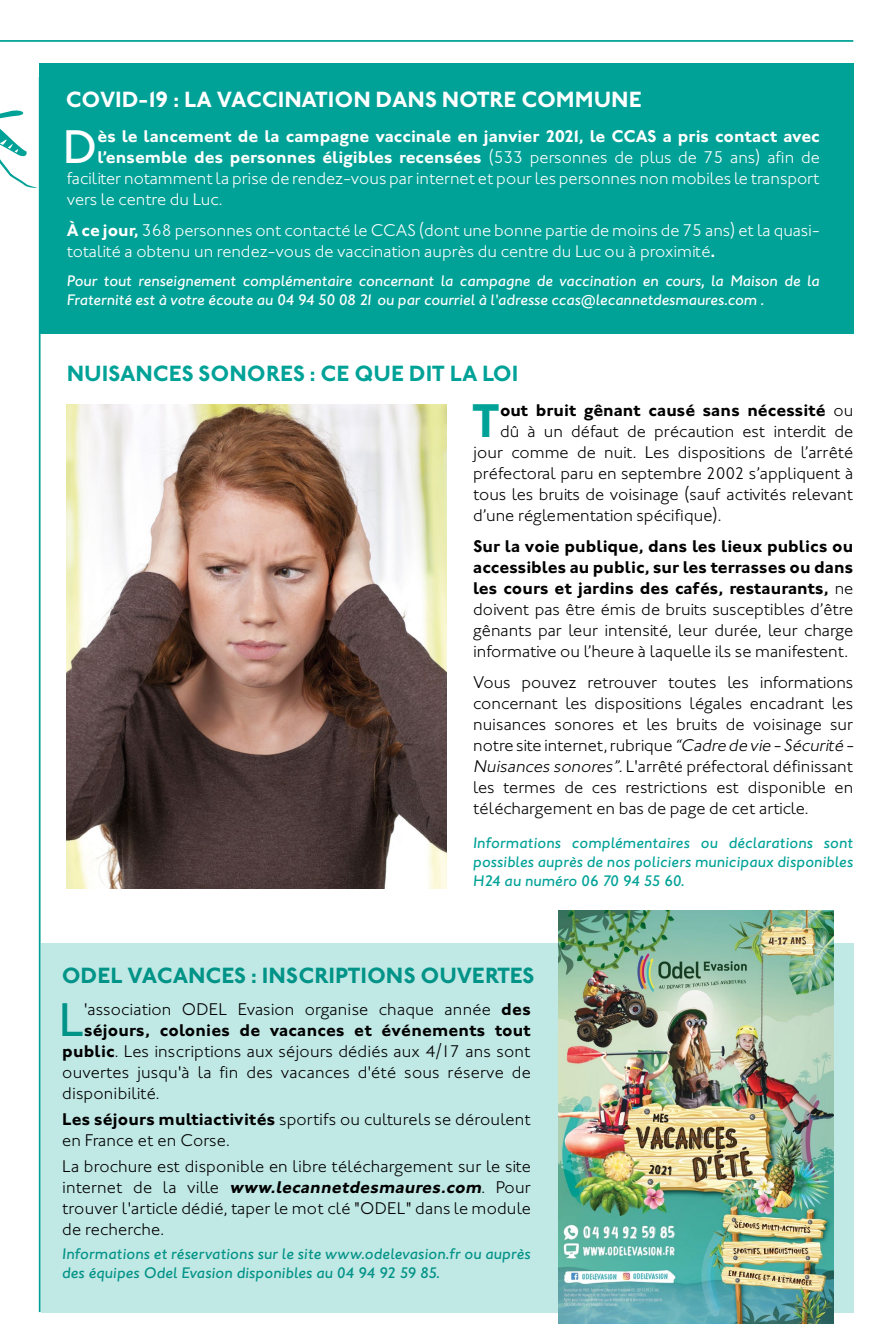
<style>
.page{position:relative;width:893px;height:1340px;background:#fff}
.page>*{position:absolute;margin:0;border:0;box-sizing:border-box;transform-origin:0 0}
.t1{font:500 48.82px "Johnston ITC Std";color:#fff}
.t2{font:500 48.82px "Johnston ITC Std";color:#00a297}
.t3{font:700 48.82px "Johnston ITC Std";color:#00a297}
.t4{font:700 22.75px "Johnston ITC Std";color:#00a297}
.t5{font:700 22.75px "Johnston ITC Std";color:#fff}
.t6{font:300 17.5px/21px "Johnston ITC Std";color:#000}
.t7{font:300 17.5px/21px "Johnston ITC Std";color:#fff}
.t8{font:700 17.5px "Johnston ITC Std";color:#fff}
.t9{font:700 17.5px "Johnston ITC Std";letter-spacing:.005em;color:#000}
.t10{font:italic 500 15.75px/18.9px "Johnston ITC Std";letter-spacing:.01em;color:#00a297}
.t11{font:italic 500 15.75px/18.9px "Johnston ITC Std";color:#fff}
.s1{font-weight:300}
.s2{font-weight:700}
.s3{font-style:italic}
.s4{font-weight:700;font-style:italic}
</style>
<div class="page">
<div style="left:39px;top:64px;width:814px;height:270px;background:#00a297"></div>
<div style="left:41px;top:943px;width:813px;height:368px;background:#c0e8e5"></div>
<hr style="left:0;top:40px;width:853px;height:2px;background:#00a297">
<hr style="left:0;top:86px;width:1px;height:550px;background:#00a297">
<img style="left:67px;top:404px;width:379px;height:484px">
<hr style="left:39px;top:77px;width:2px;height:1234px;background:#00a297">
<img style="left:558px;top:910px;width:275px;height:413px">
<svg style="left:0;top:109px;width:37px;height:79px"></svg>
<h2 class="t5" style="left:66px;top:86px;width:577px">COVID-19 : LA VACCINATION DANS NOTRE COMMUNE</h2>
<h1 class="t1" style="left:63px;top:118px;width:36px">D</h1>
<p class="t8" style="left:98px;top:126px;width:724px">ès le lancement de la campagne vaccinale en janvier 2021, le CCAS a pris contact avec</p>
<p class="t8" style="left:98px;top:147px;width:724px">l’ensemble des personnes éligibles recensées <span class="s1">(533 personnes de plus de 75 ans) afin de</span></p>
<p class="t7" style="left:67px;top:168px;width:754px">faciliter notamment la prise de rendez-vous par internet et pour les personnes non mobiles le transport</p>
<p class="t7" style="left:67px;top:189px;width:157px">vers le centre du Luc.</p>
<p class="t7" style="left:67px;top:220px;width:754px"><span class="s2">À ce jour,</span> 368 personnes ont contacté le CCAS (dont une bonne partie de moins de 75 ans) et la quasi&shy;totalité a obtenu un rendez-vous de vaccination auprès du centre du Luc ou à proximité<span class="s2">.</span></p>
<p class="t11" style="left:67px;top:271px;width:755px">Pour tout renseignement complémentaire concernant la campagne de vaccination en cours, la Maison de la<br>Fraternité est à votre écoute au 04 94 50 08 21 ou par courriel à l'adresse ccas@lecannetdesmaures.com .</p>
<h2 class="t4" style="left:67px;top:359px;width:453px">NUISANCES SONORES : CE QUE DIT LA LOI</h2>
<h1 class="t3" style="left:472px;top:391px;width:30px">T</h1>
<p class="t9" style="left:500px;top:399px;width:355px">out bruit gênant causé sans nécessité <span class="s1">ou</span></p>
<p class="t6" style="left:500px;top:420px;width:355px">dû à un défaut de précaution est interdit de</p>
<p class="t6" style="left:473px;top:441px;width:382px">jour comme de nuit. Les dispositions de l’arrêté</p>
<p class="t6" style="left:473px;top:462px;width:382px">préfectoral paru en septembre 2002 s’appliquent à</p>
<p class="t6" style="left:473px;top:483px;width:382px">tous les bruits de voisinage (sauf activités relevant</p>
<p class="t6" style="left:473px;top:504px;width:250px">d’une réglementation spécifique).</p>
<p class="t6" style="left:473px;top:535px;width:382px;text-align:justify"><span class="s2">Sur la voie publique, dans les lieux publics ou accessibles au public, sur les terrasses ou dans les cours et jardins des cafés, restaurants,</span> ne doivent pas être émis de bruits susceptibles d’être gênants par leur intensité, leur durée, leur charge informative ou l’heure à laquelle ils se manifestent.</p>
<p class="t6" style="left:473px;top:671px;width:385px">Vous pouvez retrouver toutes les informations concernant les dispositions légales encadrant les nuisances sonores et les bruits de voisinage sur notre site internet, rubrique <span class="s3">“Cadre de vie - Sécurité - Nuisances sonores”.</span>L'arrêté préfectoral définissant les termes de ces restrictions est disponible en téléchargement en bas de page de cet article.</p>
<p class="t10" style="left:473px;top:833px;width:382px;text-align:justify">Informations complémentaires ou déclarations sont possibles auprès de nos policiers municipaux disponibles H24 au numéro 06 70 94 55 60.</p>
<h2 class="t4" style="left:62px;top:961px;width:474px">ODEL VACANCES : INSCRIPTIONS OUVERTES</h2>
<h1 class="t2" style="left:58px;top:990px;width:27px">L</h1>
<p class="t6" style="left:84px;top:998px;width:448px">'association ODEL Evasion organise chaque année <span class="s2">des</span></p>
<p class="t9" style="left:84px;top:1019px;width:448px">séjours, colonies de vacances et événements tout</p>
<p class="t6" style="left:62px;top:1040px;width:470px"><span class="s2">public</span>. Les inscriptions aux séjours dédiés aux 4/17 ans sont</p>
<p class="t6" style="left:62px;top:1061px;width:470px">ouvertes jusqu'à la fin des vacances d'été sous réserve de</p>
<p class="t6" style="left:62px;top:1082px;width:99px">disponibilité.</p>
<p class="t6" style="left:62px;top:1108px;width:470px"><span class="s2">Les séjours multiactivités</span> sportifs ou culturels se déroulent en France et en Corse.</p>
<p class="t6" style="left:62px;top:1155px;width:470px;text-align:justify">La brochure est disponible en libre téléchargement sur le site i n te r n e t d e la vi lle <span class="s4">www.lecannetdesmaures.com</span>. Po u r trouver l'article dédié, taper le mot clé "ODEL" dans le module de recherche.</p>
<p class="t10" style="left:62px;top:1243px;width:470px">Informations et réservations sur le site www.odelevasion.fr ou auprès des équipes Odel Evasion disponibles au 04 94 92 59 85.</p>
</div>
